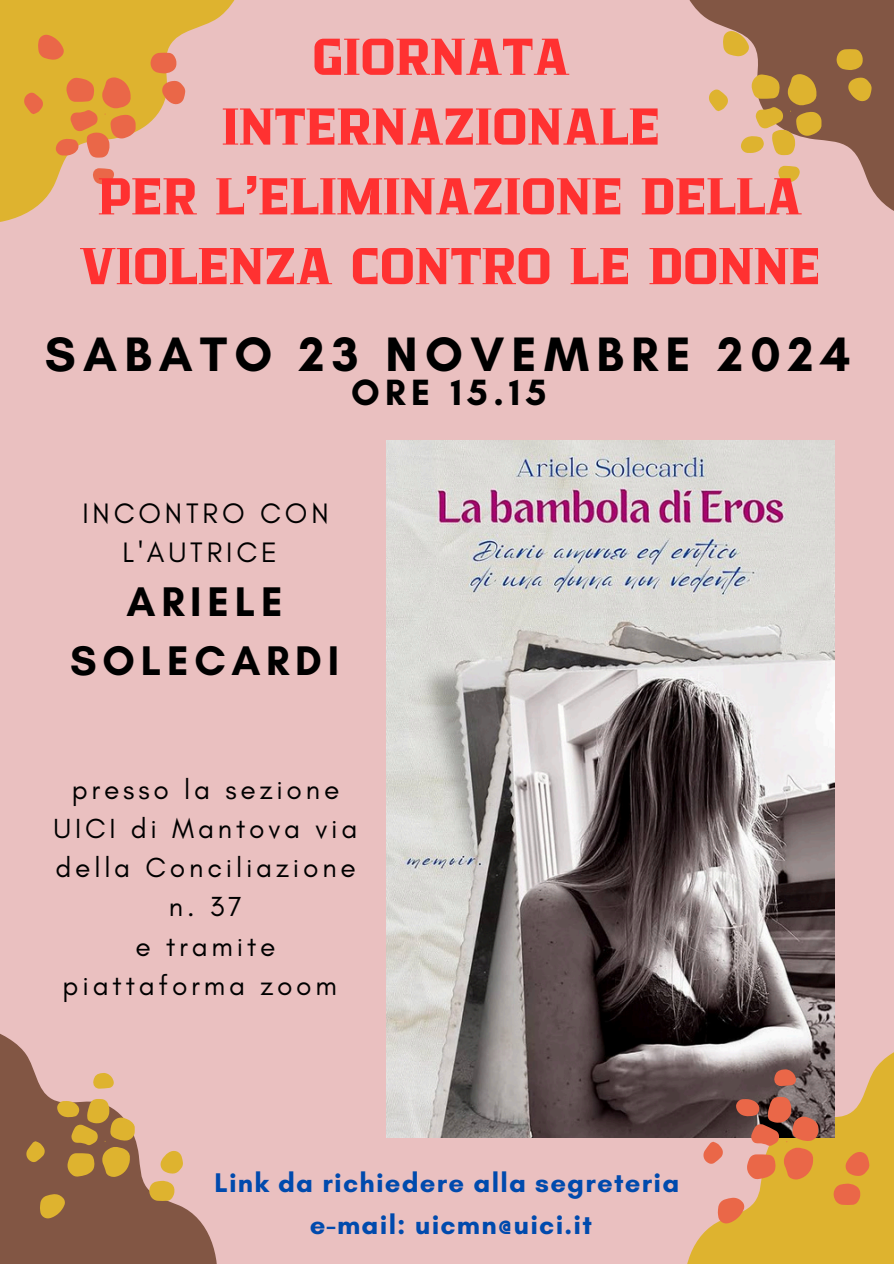
<style>
.page{position:relative;width:894px;height:1264px;background:#fff}
.page>*{position:absolute;margin:0;border:0;box-sizing:border-box;transform-origin:0 0}
.t1{font:50.25px/69.8px "Zantiqa 4 F";color:#ff3131;text-align:center}
.t2{font:700 49.2px "Glacial Indifference";letter-spacing:.15em;color:#000}
.t3{font:700 42.15px/58.5px "Glacial Indifference";letter-spacing:.135em;color:#000;text-align:center}
.t4{font:700 37.2px "Glacial Indifference";letter-spacing:.15em;color:#000}
.t5{font:28.65px/39.3px "Glacial Indifference";letter-spacing:.135em;color:#000;text-align:center}
.t6{font:28.2px/39.2px "Glacial Indifference";letter-spacing:.135em;color:#000;text-align:center}
.t7{font:700 27.45px/41.7px "Glacial Indifference";letter-spacing:.045em;color:#004aad;text-align:center}
</style>
<div class="page">
<div style="left:0;top:0;width:893px;height:1263px;background:#eac0c0"></div>
<svg style="left:689px;top:0;width:204px;height:211px;fill:#825644"></svg>
<svg style="left:740px;top:74px;width:81px;height:108px"></svg>
<svg style="left:836px;top:49px;width:35px;height:54px;background:#ac803a"></svg>
<svg style="left:722px;top:31px;width:26px;height:25px"></svg>
<svg style="left:708px;top:90px;width:19px;height:21px"></svg>
<svg style="left:0;top:0;width:235px;height:222px;fill:#deb32f"></svg>
<svg style="left:56px;top:77px;width:80px;height:107px"></svg>
<svg style="left:150px;top:53px;width:35px;height:53px"></svg>
<svg style="left:38px;top:35px;width:26px;height:25px"></svg>
<svg style="left:24px;top:93px;width:19px;height:21px"></svg>
<svg style="left:680px;top:1040px;width:213px;height:223px;fill:#deb32f"></svg>
<svg style="left:0;top:1033px;width:217px;height:230px;fill:#825644"></svg>
<svg style="left:57px;top:1072px;width:78px;height:104px"></svg>
<svg style="left:149px;top:1148px;width:34px;height:52px"></svg>
<svg style="left:40px;top:1193px;width:25px;height:25px"></svg>
<svg style="left:26px;top:1141px;width:19px;height:21px"></svg>
<img style="left:386px;top:440px;width:448px;height:697px">
<svg style="left:735px;top:1069px;width:83px;height:110px;background:#ab6c51"></svg>
<svg style="left:833px;top:1149px;width:36px;height:55px;background:#e3903a"></svg>
<svg style="left:717px;top:1197px;width:27px;height:26px"></svg>
<svg style="left:703px;top:1141px;width:19px;height:22px"></svg>
<p class="t1" style="left:79px;top:24px;width:742px">GIORNATA<br>INTERNAZIONALE<br>PER L'ELIMINAZIONE DELLA<br>VIOLENZA CONTRO LE DONNE</p>
<p class="t2" style="left:45px;top:324px;width:807px">SABATO 23 NOVEMBRE 2024</p>
<p class="t4" style="left:351px;top:369px;width:197px">ORE 15.15</p>
<p class="t5" style="left:82px;top:493px;width:248px">INCONTRO CON<br>L'AUTRICE</p>
<p class="t3" style="left:70px;top:572px;width:270px">ARIELE<br>SOLECARDI</p>
<h2 class="t6" style="left:54px;top:769px;width:305px">presso la sezione<br>UICI di Mantova via della Conciliazione n. 37</h2>
<h1 class="t6" style="left:63px;top:926px;width:276px">e tramite piattaforma zoom</h1>
<p class="t7" style="left:214px;top:1161px;width:466px">Link da richiedere alla segreteria e-mail: uicmn@uici.it</p>
</div>
